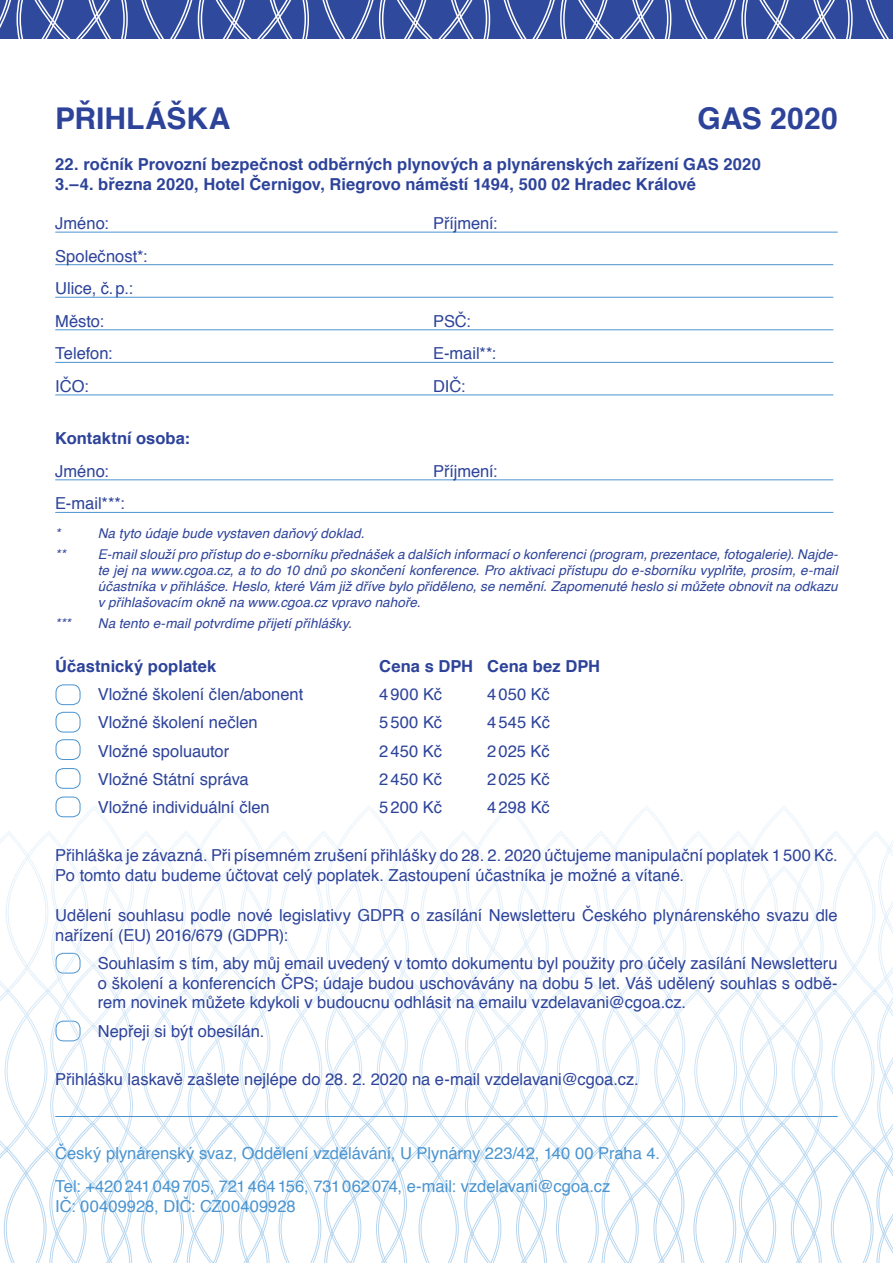
<style>
.page{position:relative;width:893px;height:1263px;background:#fff}
.page>*{position:absolute;margin:0;border:0;box-sizing:border-box;transform-origin:0 0}
.t1{font:700 30px "Helvetica";color:#2d439a}
.t2{font:16.5px/19.8px "Helvetica";color:#2d439a}
.t3{font:700 16.5px/19.8px "Helvetica";letter-spacing:.005em;color:#2d439a}
.t4{font:16.5px/32.5px "Helvetica";color:#4b94d0}
.t5{font:italic 13.5px/16.2px "Helvetica";letter-spacing:.005em;color:#2d439a;text-align:justify}
</style>
<div class="page">
<svg style="left:0;top:0;width:893px;height:39px;background:#4c63aa"></svg>
<div style="left:56px;top:685px;width:24px;height:20px;border:1px solid #4b94d0;border-radius:8px"></div>
<div style="left:56px;top:712px;width:24px;height:20px;border:1px solid #4b94d0;border-radius:8px"></div>
<div style="left:56px;top:739px;width:24px;height:21px;border:1px solid #4b94d0;border-radius:8px"></div>
<div style="left:56px;top:768px;width:24px;height:20px;border:1px solid #4b94d0;border-radius:8px"></div>
<div style="left:56px;top:797px;width:24px;height:20px;border:1px solid #4b94d0;border-radius:8px"></div>
<svg style="left:0;top:805px;width:893px;height:458px"></svg>
<hr style="left:55px;top:232px;width:783px;height:1px;background:#4b94d0">
<hr style="left:55px;top:264px;width:778px;height:1px;background:#4b94d0">
<hr style="left:55px;top:297px;width:778px;height:1px;background:#4b94d0">
<hr style="left:55px;top:330px;width:778px;height:1px;background:#4b94d0">
<hr style="left:55px;top:362px;width:778px;height:1px;background:#4b94d0">
<hr style="left:55px;top:395px;width:778px;height:1px;background:#4b94d0">
<hr style="left:55px;top:480px;width:778px;height:1px;background:#4b94d0">
<hr style="left:55px;top:512px;width:778px;height:1px;background:#4b94d0">
<hr style="left:55px;top:1116px;width:783px;height:1px;background:#4b94d0">
<h1 class="t1" style="left:55px;top:94px;width:152px">Přihláška</h1>
<h1 class="t1" style="left:697px;top:94px;width:142px">GAS 2020</h1>
<p class="t3" style="left:55px;top:154px;width:707px">22. ročník Provozní bezpečnost odběrných plynových a plynárenských zařízení GAS 2020<br>3.–4. března 2020, Hotel Černigov, Riegrovo náměstí 1494, 500 02 Hradec Králové</p>
<p class="t2" style="left:55px;top:214px;width:55px">Jméno:</p>
<p class="t2" style="left:433px;top:214px;width:66px">Příjmení:</p>
<p class="t2" style="left:55px;top:240px;width:94px;line-height:32.5px">Společnost*:<br>Ulice, č.p.:<br>Město:</p>
<p class="t2" style="left:433px;top:312px;width:39px">PSČ:</p>
<p class="t2" style="left:55px;top:344px;width:59px">Telefon:</p>
<p class="t2" style="left:433px;top:344px;width:64px">E‑mail**:</p>
<p class="t2" style="left:55px;top:377px;width:35px">IČO:</p>
<p class="t2" style="left:433px;top:377px;width:34px">DIČ:</p>
<p class="t3" style="left:55px;top:429px;width:136px">Kontaktní osoba:</p>
<p class="t2" style="left:55px;top:462px;width:55px">Jméno:</p>
<p class="t2" style="left:433px;top:462px;width:66px">Příjmení:</p>
<p class="t2" style="left:55px;top:494px;width:71px">E‑mail***:</p>
<p class="t5" style="left:55px;top:526px;width:7px">*</p>
<p class="t5" style="left:98px;top:526px;width:268px">Na tyto údaje bude vystaven daňový doklad.</p>
<p class="t5" style="left:55px;top:546px;width:12px">**</p>
<p class="t5" style="left:98px;top:546px;width:742px">E‑mail slouží pro přístup do e‑sborníku přednášek a dalších informací o konferenci (program, prezentace, fotogalerie). Najde&shy;te jej na www.cgoa.cz, a to do 10 dnů po skončení konference. Pro aktivaci přístupu do e‑sborníku vyplňte, prosím, e‑mail účastníka v přihlášce. Heslo, které Vám již dříve bylo přiděleno, se nemění. Zapomenuté heslo si můžete obnovit na odkazu v přihlašovacím okně na www.cgoa.cz vpravo nahoře.</p>
<p class="t5" style="left:55px;top:615px;width:17px">***</p>
<p class="t5" style="left:98px;top:615px;width:256px">Na tento e‑mail potvrdíme přijetí přihlášky.</p>
<p class="t3" style="left:55px;top:656px;width:163px">Účastnický poplatek</p>
<p class="t3" style="left:379px;top:656px;width:222px">Cena s DPH Cena bez DPH</p>
<p class="t2" style="left:98px;top:685px;width:207px">Vložné školení člen/abonent</p>
<p class="t2" style="left:379px;top:685px;width:64px">4900 Kč</p>
<p class="t2" style="left:487px;top:685px;width:64px">4050 Kč</p>
<p class="t2" style="left:98px;top:713px;width:161px">Vložné školení nečlen</p>
<p class="t2" style="left:379px;top:713px;width:64px">5500 Kč</p>
<p class="t2" style="left:487px;top:713px;width:64px">4545 Kč</p>
<p class="t2" style="left:98px;top:741px;width:133px">Vložné spoluautor</p>
<p class="t2" style="left:379px;top:741px;width:64px">2450 Kč</p>
<p class="t2" style="left:487px;top:741px;width:64px">2025 Kč</p>
<p class="t2" style="left:98px;top:770px;width:153px">Vložné Státní správa</p>
<p class="t2" style="left:379px;top:770px;width:64px">2450 Kč</p>
<p class="t2" style="left:487px;top:770px;width:64px">2025 Kč</p>
<p class="t2" style="left:98px;top:798px;width:174px">Vložné individuální člen</p>
<p class="t2" style="left:379px;top:798px;width:64px">5200 Kč</p>
<p class="t2" style="left:487px;top:798px;width:64px">4298 Kč</p>
<p class="t2" style="left:55px;top:846px;width:784px">Přihláška je závazná. Při písemném zrušení přihlášky do 28. 2. 2020 účtujeme manipulační poplatek 1500 Kč.<br>Po tomto datu budeme účtovat celý poplatek. Zastoupení účastníka je možné a vítané.</p>
<p class="t2" style="left:55px;top:905px;width:784px">Udělení souhlasu podle nové legislativy GDPR o zasílání Newsletteru Českého plynárenského svazu dle nařízení (EU) 2016/679 (GDPR):</p>
<p class="t2" style="left:98px;top:954px;width:741px;text-align:justify">Souhlasím s tím, aby můj email uvedený v tomto dokumentu byl použity pro účely zasílání Newsletteru o školení a konferencích ČPS; údaje budou uschovávány na dobu 5 let. Váš udělený souhlas s odbě‑ rem novinek můžete kdykoli v budoucnu odhlásit na emailu vzdelavani@cgoa.cz.</p>
<p class="t2" style="left:98px;top:1021px;width:168px">Nepřeji si být obesílán.</p>
<p class="t2" style="left:55px;top:1070px;width:585px">Přihlášku laskavě zašlete nejlépe do 28. 2. 2020 na e-mail vzdelavani@cgoa.cz.</p>
<p class="t4" style="left:55px;top:1137px;width:606px">Český plynárenský svaz, Oddělení vzdělávání, U Plynárny 223/42, 140 00 Praha 4.<br>Tel: +420241049705, 721464156, 731062074, e‑mail: vzdelavani@cgoa.cz</p>
<p class="t4" style="left:55px;top:1190px;width:242px">IČ: 00409928, DIČ: CZ00409928</p>
</div>
